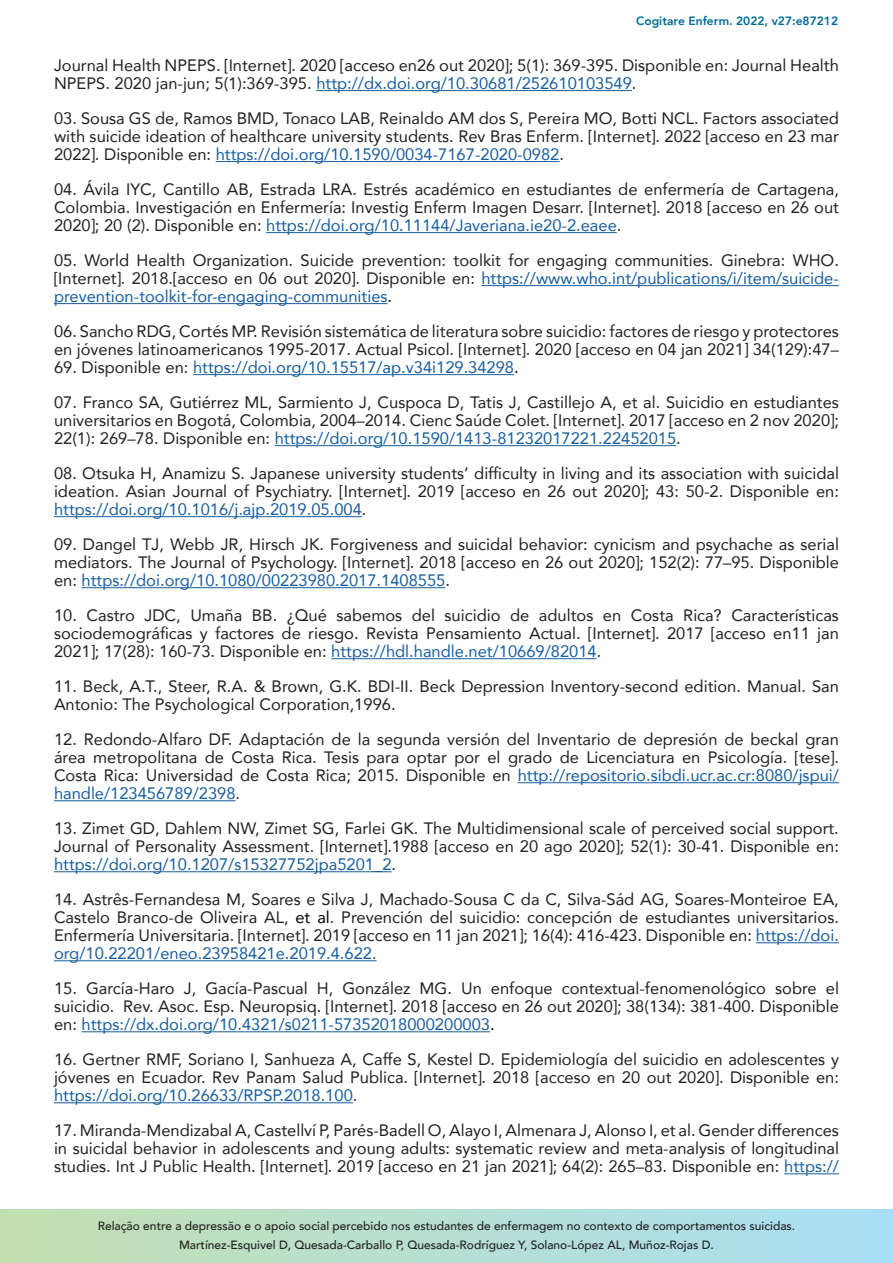
<style>
.page{position:relative;width:893px;height:1263px;background:#fff}
.page>*{position:absolute;margin:0;border:0;box-sizing:border-box;transform-origin:0 0}
.TEXTO{font:16.5px/18px "Avenir";color:#231f20;text-align:justify}
.TEXTO-2{font:16.5px "Avenir";color:#175d9e}
.t1{font:500 12px/18.6px "Avenir";color:#231f20;text-align:center}
.t2{font:800 12px "Avenir";color:#006c95}
.s1{color:#175d9e}
.s2{color:#000001}
.s3{color:#231f20}
</style>
<div class="page">
<svg style="left:0;top:1209px;width:893px;height:54px;background:#b6dfd2"></svg>
<hr style="left:316px;top:90px;width:316px;height:1px;background:#175d9e">
<hr style="left:216px;top:161px;width:343px;height:1px;background:#175d9e">
<hr style="left:266px;top:232px;width:351px;height:1px;background:#175d9e">
<hr style="left:481px;top:285px;width:358px;height:1px;background:#175d9e">
<hr style="left:54px;top:303px;width:334px;height:1px;background:#175d9e">
<hr style="left:193px;top:374px;width:321px;height:1px;background:#175d9e">
<hr style="left:275px;top:445px;width:401px;height:1px;background:#175d9e">
<hr style="left:54px;top:516px;width:308px;height:1px;background:#175d9e">
<hr style="left:82px;top:587px;width:363px;height:1px;background:#175d9e">
<hr style="left:331px;top:658px;width:266px;height:1px;background:#175d9e">
<hr style="left:518px;top:782px;width:321px;height:1px;background:#175d9e">
<hr style="left:54px;top:800px;width:182px;height:1px;background:#175d9e">
<hr style="left:54px;top:871px;width:338px;height:1px;background:#175d9e">
<hr style="left:756px;top:942px;width:83px;height:1px;background:#175d9e">
<hr style="left:54px;top:960px;width:323px;height:1px;background:#175d9e">
<hr style="left:82px;top:1031px;width:408px;height:1px;background:#175d9e">
<hr style="left:54px;top:1102px;width:299px;height:1px;background:#175d9e">
<hr style="left:784px;top:1173px;width:55px;height:1px;background:#175d9e">
<p class="t2" style="left:636px;top:10px;width:203px">Cogitare Enferm. 2022, v27:e87212</p>
<p class="TEXTO" style="left:54px;top:55px;width:786px">Journal Health NPEPS. [Internet]. 2020 [acceso en26 out 2020]; 5(1): 369-395. Disponible en: Journal Health<br>NPEPS. 2020 jan-jun; 5(1):369-395. <span class="s1">http://dx.doi.org/10.30681/252610103549</span>.</p>
<p class="TEXTO" style="left:54px;top:108px;width:786px">03. Sousa GS de, Ramos BMD, Tonaco LAB, Reinaldo AM dos S, Pereira MO, Botti NCL. Factors associated with suicide ideation of healthcare university students. Rev Bras Enferm. [Internet]. 2022 [acceso en 23 mar 2022]. Disponible en: <span class="s1">https://doi.org/10.1590/0034-7167-2020-0982</span>.</p>
<p class="TEXTO" style="left:54px;top:179px;width:786px">04. Ávila IYC, Cantillo AB, Estrada LRA. Estrés académico en estudiantes de enfermería de Cartagena, Colombia. Investigación en Enfermería: Investig Enferm Imagen Desarr. [Internet]. 2018 [acceso en 26 out 2020]; 20 (2). Disponible en: <span class="s1">https://doi.org/10.11144/Javeriana.ie20-2.eaee</span>.</p>
<p class="TEXTO" style="left:54px;top:250px;width:786px">05. World Health Organization. Suicide prevention: toolkit for engaging communities. Ginebra: WHO. [Internet]. 2018.[acceso en 06 out 2020]. Disponible en: <span class="s1">https://www.who.int/publications/i/item/suicide&shy;prevention-toolkit-for-engaging-communities</span><span class="s2">.</span></p>
<p class="TEXTO" style="left:54px;top:321px;width:786px">06. Sancho RDG, Cortés MP. Revisión sistemática de literatura sobre suicidio: factores de riesgo y protectores en jóvenes latinoamericanos 1995-2017. Actual Psicol. [Internet]. 2020 [acceso en 04 jan 2021] 34(129):47–</p>
<p class="TEXTO-2" style="left:54px;top:354px;width:466px"><span class="s3">69. Disponible en:</span> https://doi.org/10.15517/ap.v34i129.34298<span class="s2">.</span></p>
<p class="TEXTO" style="left:54px;top:392px;width:786px">07. Franco SA, Gutiérrez ML, Sarmiento J, Cuspoca D, Tatis J, Castillejo A, et al. Suicidio en estudiantes universitarios en Bogotá, Colombia, 2004–2014. Cienc Saúde Colet. [Internet]. 2017 [acceso en 2 nov 2020]; 22(1): 269–78. Disponible en: <span class="s1">https://doi.org/10.1590/1413-81232017221.22452015</span>.</p>
<p class="TEXTO" style="left:54px;top:463px;width:786px">08. Otsuka H, Anamizu S. Japanese university students’ difficulty in living and its association with suicidal ideation. Asian Journal of Psychiatry. [Internet]. 2019 [acceso en 26 out 2020]; 43: 50-2. Disponible en: <span class="s1">https://doi.org/10.1016/j.ajp.2019.05.004</span>.</p>
<p class="TEXTO" style="left:54px;top:534px;width:786px">09. Dangel TJ, Webb JR, Hirsch JK. Forgiveness and suicidal behavior: cynicism and psychache as serial mediators. The Journal of Psychology. [Internet]. 2018 [acceso en 26 out 2020]; 152(2): 77–95. Disponible en: <span class="s1">https://doi.org/10.1080/00223980.2017.1408555</span>.</p>
<p class="TEXTO" style="left:54px;top:605px;width:786px">10. Castro JDC, Umaña BB. ¿Qué sabemos del suicidio de adultos en Costa Rica? Características sociodemográficas y factores de riesgo. Revista Pensamiento Actual. [Internet]. 2017 [acceso en11 jan 2021]; 17(28): 160-73. Disponible en: <span class="s1">https://hdl.handle.net/10669/82014</span>.</p>
<p class="TEXTO" style="left:54px;top:676px;width:786px">11. Beck, A.T., Steer, R.A. &amp; Brown, G.K. BDI-II. Beck Depression Inventory-second edition. Manual. San<br>Antonio: The Psychological Corporation,1996.</p>
<p class="TEXTO" style="left:54px;top:729px;width:787px">12. Redondo-Alfaro DF. Adaptación de la segunda versión del Inventario de depresión de beckal gran área metropolitana de Costa Rica. Tesis para optar por el grado de Licenciatura en Psicología. [tese].<br>Costa Rica: Universidad de Costa Rica; 2015. Disponible en <span class="s1">http://repositorio.sibdi.ucr.ac.cr:8080/jspui/ handle/123456789/2398</span>.</p>
<p class="TEXTO" style="left:54px;top:818px;width:786px">13. Zimet GD, Dahlem NW, Zimet SG, Farlei GK. The Multidimensional scale of perceived social support.<br>Journal of Personality Assessment. [Internet].1988 [acceso en 20 ago 2020]; 52(1): 30-41. Disponible en: <span class="s1">https://doi.org/10.1207/s15327752jpa5201_2</span>.</p>
<p class="TEXTO" style="left:54px;top:889px;width:786px">14. Astrês-Fernandesa M, Soares e Silva J, Machado-Sousa C da C, Silva-Sád AG, Soares-Monteiroe EA, Castelo Branco-de Oliveira AL, <span class="s2">et al</span>. Prevención del suicidio: concepción de estudiantes universitarios.<br>Enfermería Universitaria. [Internet]. 2019 [acceso en 11 jan 2021]; 16(4): 416-423. Disponible en: <span class="s1">https://doi. org/10.22201/eneo.23958421e.2019.4.622.</span></p>
<p class="TEXTO" style="left:54px;top:978px;width:786px">15. García-Haro J, Gacía-Pascual H, González MG. Un enfoque contextual-fenomenológico sobre el suicidio. Rev. Asoc. Esp. Neuropsiq. [Internet]. 2018 [acceso en 26 out 2020]; 38(134): 381-400. Disponible en: <span class="s1">https://dx.doi.org/10.4321/s0211-57352018000200003</span><span class="s2">.</span></p>
<p class="TEXTO" style="left:54px;top:1049px;width:786px">16. Gertner RMF, Soriano I, Sanhueza A, Caffe S, Kestel D. Epidemiología del suicidio en adolescentes y jóvenes en Ecuador. Rev Panam Salud Publica. [Internet]. 2018 [acceso en 20 out 2020]. Disponible en: <span class="s1">https://doi.org/10.26633/RPSP.2018.100</span>.</p>
<p class="TEXTO" style="left:54px;top:1120px;width:786px">17. Miranda-Mendizabal A, Castellví P, Parés-Badell O, Alayo I, Almenara J, Alonso I, et al. Gender differences in suicidal behavior in adolescents and young adults: systematic review and meta-analysis of longitudinal studies. Int J Public Health. [Internet]. 2019 [acceso en 21 jan 2021]; 64(2): 265–83. Disponible en: <span class="s1">https://</span></p>
<p class="t1" style="left:98px;top:1216px;width:699px">Relação entre a depressão e o apoio social percebido nos estudantes de enfermagem no contexto de comportamentos suicidas.<br>Martínez-Esquivel D, Quesada-Carballo P, Quesada-Rodríguez Y, Solano-López AL, Muñoz-Rojas D.</p>
</div>
